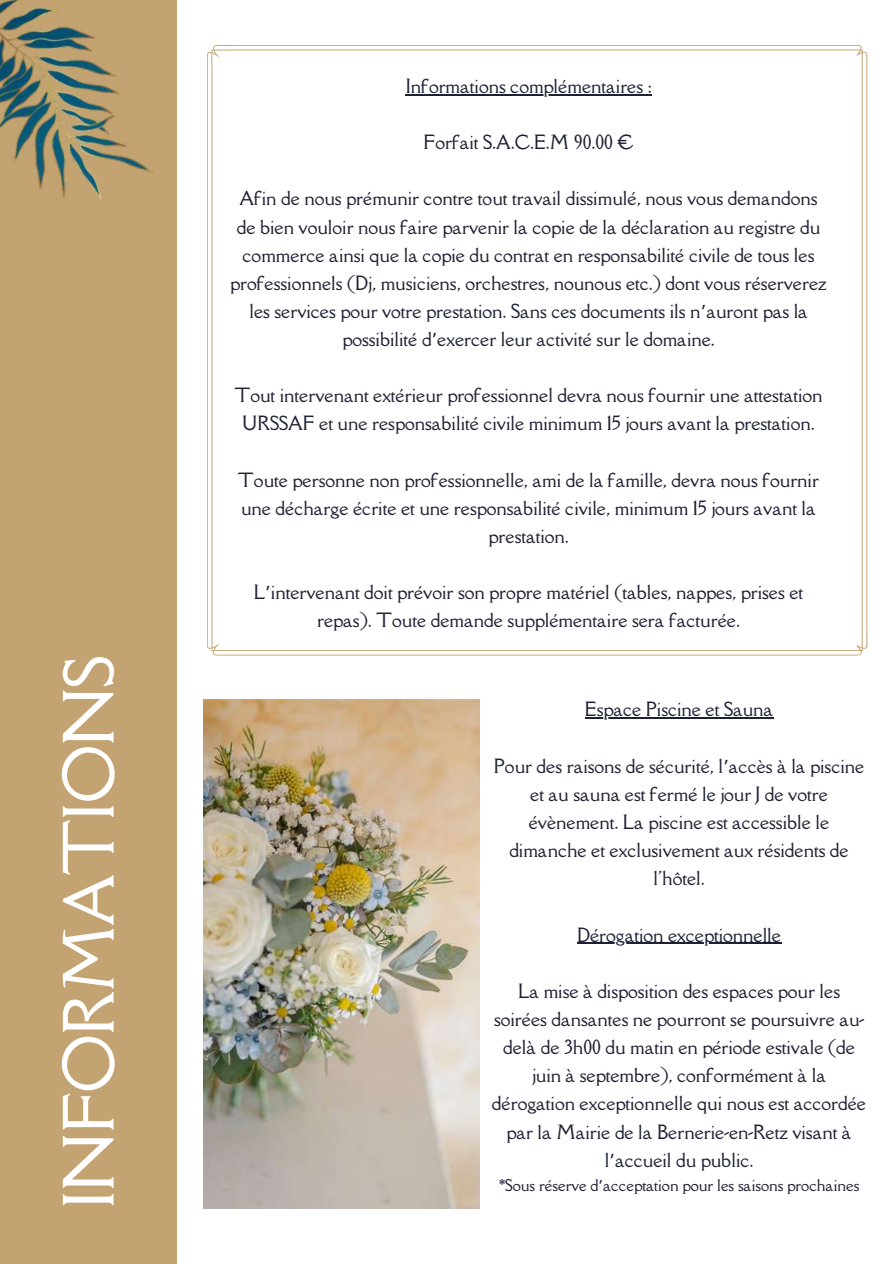
<style>
.page{position:relative;width:893px;height:1264px;background:#fff}
.page>*{position:absolute;margin:0;border:0;box-sizing:border-box;transform-origin:0 0}
.t1{font:63.3px "Della Respira";letter-spacing:-.02em;color:#fff}
.t2{font:18px/28.2px "Della Respira";color:#1d2133;text-align:center}
.t3{font:15px "Della Respira";color:#1d2133}
.s1{font-family:"Noto Sans Gurmukhi"}
</style>
<div class="page">
<div style="left:0;top:0;width:177px;height:1263px;background:#c3a371"></div>
<img style="left:0;top:0;width:154px;height:200px">
<img style="left:203px;top:699px;width:276px;height:509px">
<hr style="left:585px;top:717px;width:188px;height:1px;background:#1d2133">
<hr style="left:577px;top:942px;width:204px;height:1px;background:#1d2133">
<svg style="left:207px;top:45px;width:660px;height:610px"></svg>
<hr style="left:405px;top:94px;width:246px;height:1px;background:#1d2133">
<h1 class="t1" style="left:46px;top:1208px;width:554px;rotate:-90deg">INFORMATIONS</h1>
<p class="t2" style="left:405px;top:72px;width:247px">Informations complémentaires :</p>
<p class="t2" style="left:423px;top:128px;width:211px">Forfait S.A.C.E.M 90.00 €</p>
<p class="t2" style="left:230px;top:184px;width:598px">Afin de nous prémunir contre tout travail dissimulé, nous vous demandons de bien vouloir nous faire parvenir la copie de la déclaration au registre du commerce ainsi que la copie du contrat en responsabilité civile de tous les professionnels (Dj, musiciens, orchestres, nounous etc.) dont vous réserverez les services pour votre prestation. Sans ces documents ils n<span class="s1">’</span>auront pas la possibilité d<span class="s1">’</span>exercer leur activité sur le domaine.</p>
<p class="t2" style="left:234px;top:381px;width:589px">Tout intervenant extérieur professionnel devra nous fournir une attestation<br>URSSAF et une responsabilité civile minimum 15 jours avant la prestation.</p>
<p class="t2" style="left:238px;top:465px;width:582px">Toute personne non professionnelle, ami de la famille, devra nous fournir une décharge écrite et une responsabilité civile, minimum 15 jours avant la prestation.</p>
<p class="t2" style="left:254px;top:578px;width:550px">L<span class="s1">’</span>intervenant doit prévoir son propre matériel (tables, nappes, prises et repas). Toute demande supplémentaire sera facturée.</p>
<p class="t2" style="left:585px;top:695px;width:190px">Espace Piscine et Sauna</p>
<p class="t2" style="left:494px;top:751px;width:372px">Pour des raisons de sécurité, l<span class="s1">’</span>accès à la piscine et au sauna est fermé le jour J de votre évènement. La piscine est accessible le dimanche et exclusivement aux résidents de l'hôtel.</p>
<p class="t2" style="left:577px;top:920px;width:206px">Dérogation exceptionnelle</p>
<p class="t2" style="left:492px;top:976px;width:375px">La mise à disposition des espaces pour les soirées dansantes ne pourront se poursuivre au&shy;delà de 3h00 du matin en période estivale (de juin à septembre), conformément à la dérogation exceptionnelle qui nous est accordée par la Mairie de la Bernerie-en-Retz visant à l<span class="s1">’</span>accueil du public.</p>
<p class="t3" style="left:499px;top:1175px;width:362px">*Sous réserve d<span class="s1">’</span>acceptation pour les saisons prochaines</p>
</div>
